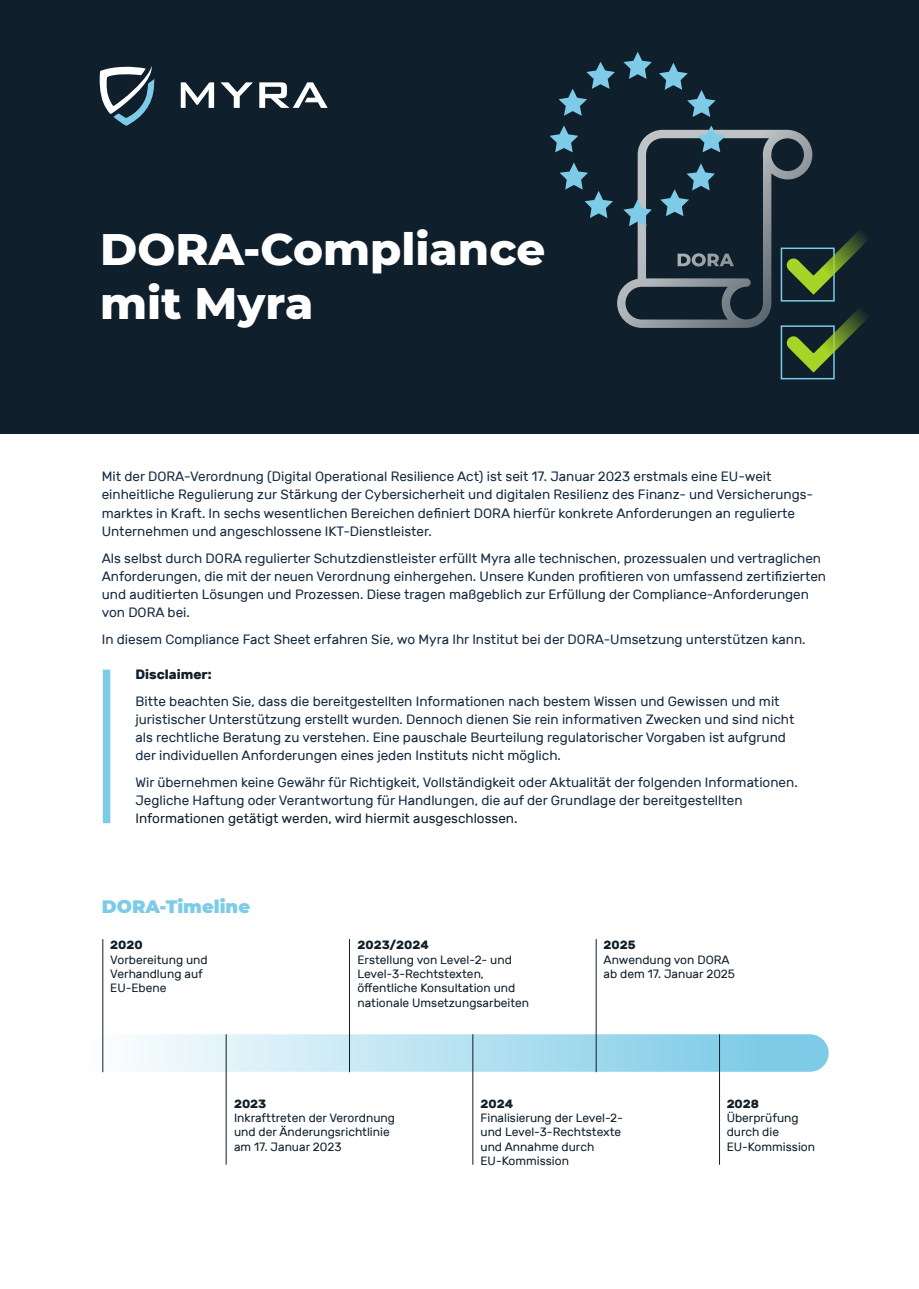
<style>
.page{position:relative;width:919px;height:1289px;background:#fff}
.page>*{position:absolute;margin:0;border:0;box-sizing:border-box;transform-origin:0 0}
._1_Head{font:800 45px/54px "Montserrat";color:#fff}
._3_Copy{font:900 18px "Montserrat";color:#7dcbe7}
._3_Copy-2{font:13.5px/18px "Rubik";color:#172b42}
._3_Copy-3{font:700 13.5px "Rubik";color:#0f1f2b}
._3_Copy-4{font:12px/14.4px "Rubik";color:#0f1f2b}
.s1{color:#0f1f2b}
.s2{font-weight:700}
</style>
<div class="page">
<div style="left:22px;top:1034px;width:787px;height:37px;background:linear-gradient(to right,#fff,#76c7e5)"></div>
<div style="left:0;top:0;width:918px;height:433px;background:#0f1f2b"></div>
<div style="left:103px;top:669px;width:7px;height:154px;background:#7dcbe7"></div>
<svg style="left:99px;top:66px;width:55px;height:60px"></svg>
<svg style="left:181px;top:82px;width:33px;height:26px"></svg>
<svg style="left:220px;top:82px;width:33px;height:26px"></svg>
<svg style="left:259px;top:82px;width:68px;height:26px"></svg>
<svg style="left:623px;top:52px;width:28px;height:27px"></svg>
<svg style="left:558px;top:62px;width:57px;height:54px"></svg>
<svg style="left:659px;top:63px;width:56px;height:54px"></svg>
<hr style="left:102px;top:939px;width:1px;height:133px;background:#0f1f2b">
<hr style="left:226px;top:1034px;width:1px;height:130px;background:#0f1f2b">
<hr style="left:472px;top:1034px;width:1px;height:130px;background:#0f1f2b">
<hr style="left:349px;top:939px;width:1px;height:133px;background:#0f1f2b">
<hr style="left:595px;top:939px;width:1px;height:133px;background:#0f1f2b">
<hr style="left:719px;top:1034px;width:1px;height:130px;background:#0f1f2b">
<div style="left:780px;top:325px;width:54px;height:54px;border:2px solid #7dcbe7"></div>
<svg style="left:549px;top:125px;width:319px;height:249px"></svg>
<p class="_1_Head" style="left:100px;top:219px;width:446px">DORA-Compliance mit Myra</p>
<p class="_3_Copy-2" style="left:102px;top:468px;width:712px">Mit der DORA-Verordnung (Digital Operational Resilience Act) ist seit 17. Januar 2023 erstmals eine EU-weit einheitliche Regulierung zur Stärkung der Cybersicherheit und digitalen Resilienz des Finanz- und Versicherungs&shy;marktes in Kraft. In sechs wesentlichen Bereichen definiert DORA hierfür konkrete Anforderungen an regulierte Unternehmen und angeschlossene IKT-Dienstleister.</p>
<p class="_3_Copy-2" style="left:102px;top:549px;width:725px">Als selbst durch DORA regulierter Schutzdienstleister erfüllt Myra alle technischen, prozessualen und vertraglichen Anforderungen, die mit der neuen Verordnung einhergehen. Unsere Kunden profitieren von umfassend zertifizierten und auditierten Lösungen und Prozessen. Diese tragen maßgeblich zur Erfüllung der Compliance-Anforderungen von DORA bei.</p>
<p class="_3_Copy-2" style="left:102px;top:630px;width:705px">In diesem Compliance Fact Sheet erfahren Sie, wo Myra Ihr Institut bei der DORA-Umsetzung unterstützen kann.</p>
<p class="_3_Copy-3" style="left:135px;top:666px;width:78px">Disclaimer:</p>
<p class="_3_Copy-2" style="left:135px;top:693px;width:660px">Bitte beachten Sie, dass die bereitgestellten Informationen nach bestem Wissen und Gewissen und mit juristischer Unterstützung erstellt wurden. Dennoch dienen Sie rein informativen Zwecken und sind nicht als rechtliche Beratung zu verstehen. Eine pauschale Beurteilung regulatorischer Vorgaben ist aufgrund der individuellen Anforderungen eines jeden Instituts nicht möglich.</p>
<p class="_3_Copy-2" style="left:135px;top:774px;width:663px">Wir übernehmen keine Gewähr für Richtigkeit, Vollständigkeit oder Aktualität der folgenden Informationen.<br>Jegliche Haftung oder Verantwortung für Handlungen, die auf der Grundlage der bereitgestellten<br><span class="s1">Informationen getätigt werden, wird hiermit ausgeschlossen.</span></p>
<p class="_3_Copy" style="left:102px;top:893px;width:150px">DORA-Timeline</p>
<p class="_3_Copy-4" style="left:110px;top:938px;width:99px"><span class="s2">2020<br></span>Vorbereitung und<br>Verhandlung auf<br>EU-Ebene</p>
<p class="_3_Copy-4" style="left:357px;top:938px;width:173px"><span class="s2">2023/2024<br></span>Erstellung von Level-2- und<br>Level-3-Rechtstexten, öffentliche Konsultation und nationale Umsetzungsarbeiten</p>
<p class="_3_Copy-4" style="left:603px;top:938px;width:133px"><span class="s2">2025<br></span>Anwendung von DORA ab dem 17. Januar 2025</p>
<p class="_3_Copy-4" style="left:234px;top:1096px;width:162px"><span class="s2">2023<br></span>Inkrafttreten der Verordnung und der Änderungsrichtlinie am 17. Januar 2023</p>
<p class="_3_Copy-4" style="left:480px;top:1096px;width:144px"><span class="s2">2024<br></span>Finalisierung der Level-2- und Level-3-Rechtstexte und Annahme durch<br>EU-Kommission</p>
<p class="_3_Copy-4" style="left:726px;top:1096px;width:90px"><span class="s2">2028<br></span>Überprüfung durch die<br>EU-Kommission</p>
</div>
